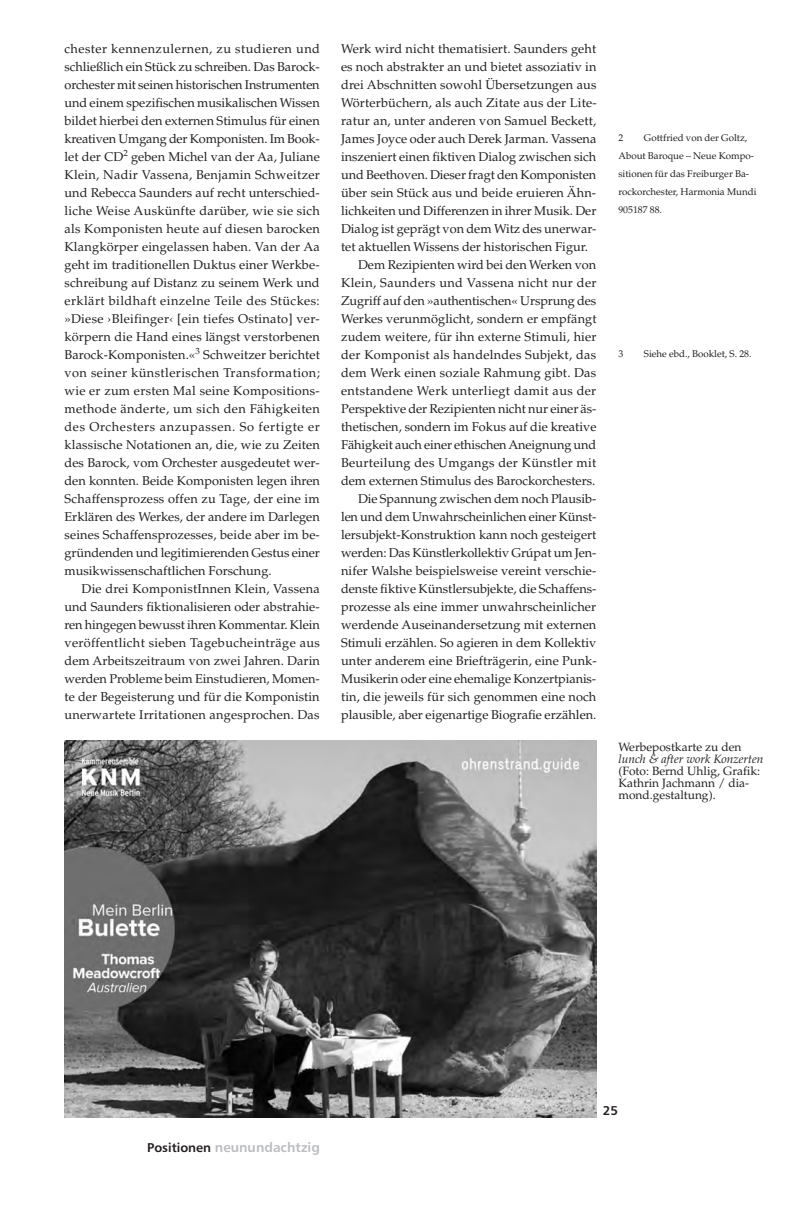
<style>
.page{position:relative;width:808px;height:1212px;background:#fff}
.page>*{position:absolute;margin:0;border:0;box-sizing:border-box;transform-origin:0 0}
.t1{font:13.5px "Humanist 777 BT Bold B";color:#bcbdc0}
.t2{font:12.75px/18px "Palatino";color:#231f20;text-align:justify}
.t3{font:12.75px "Palatino";letter-spacing:.025em;color:#231f20}
.t4{font:12.75px "Palatino";letter-spacing:.03em;color:#231f20}
.t5{font:12.75px "Palatino";letter-spacing:.02em;color:#231f20}
.t6{font:12.75px "Humanist 777 BT Bold B";color:#231f20}
.t7{font:12px/12px "Palatino";color:#231f20}
.t8{font:italic 12px "Palatino";color:#231f20}
.t9{font:9.75px/18px "Palatino";color:#231f20}
.s1{font-size:12.75px;color:#231f20}
</style>
<div class="page">
<img style="left:64px;top:740px;width:532px;height:377px">
<p class="t2" style="left:64px;top:40px;width:257px">chester kennenzulernen, zu studieren und schließlich ein Stück zu schreiben. Das Barock&shy;orchester mit seinen historischen Instrumenten und einem spezifischen musikalischen Wissen bildet hierbei den externen Stimulus für einen kreativen Umgang der Komponisten. Im Book&shy;let der CD<sup>2</sup> geben Michel van der Aa, Juliane Klein, Nadir Vassena, Benjamin Schweitzer und Rebecca Saunders auf recht unterschied&shy;liche Weise Auskünfte darüber, wie sie sich als Komponisten heute auf diesen barocken Klangkörper eingelassen haben. Van der Aa geht im traditionellen Duktus einer Werkbe&shy;schreibung auf Distanz zu seinem Werk und erklärt bildhaft einzelne Teile des Stückes: »Diese ›Bleifinger‹ [ein tiefes Ostinato] ver&shy;körpern die Hand eines längst verstorbenen Barock-Komponisten.«<sup>3</sup> Schweitzer berichtet von seiner künstlerischen Transformation; wie er zum ersten Mal seine Kompositions&shy;methode änderte, um sich den Fähigkeiten des Orchesters anzupassen. So fertigte er klassische Notationen an, die, wie zu Zeiten des Barock, vom Orchester ausgedeutet wer&shy;den konnten. Beide Komponisten legen ihren Schaffensprozess offen zu Tage, der eine im Erklären des Werkes, der andere im Darlegen seines Schaffensprozesses, beide aber im be&shy;gründenden und legitimierenden Gestus einer musikwissenschaftlichen Forschung.</p>
<p class="t2" style="left:64px;top:580px;width:257px;text-indent:17px">Die drei KomponistInnen Klein, Vassena und Saunders fiktionalisieren oder abstrahie&shy;ren hingegen bewusst ihren Kommentar. Klein veröffentlicht sieben Tagebucheinträge aus dem Arbeitszeitraum von zwei Jahren. Darin werden Probleme beim Einstudieren, Momen&shy;te der Begeisterung und für die Komponistin unerwartete Irritationen angesprochen. Das</p>
<p class="t2" style="left:341px;top:40px;width:257px">Werk wird nicht thematisiert. Saunders geht</p>
<p class="t2" style="left:341px;top:58px;width:257px">es noch abstrakter an und bietet assoziativ in</p>
<p class="t2" style="left:341px;top:76px;width:257px">drei Abschnitten sowohl Übersetzungen aus</p>
<p class="t2" style="left:341px;top:94px;width:257px">Wörterbüchern, als auch Zitate aus der Lite-</p>
<p class="t2" style="left:341px;top:112px;width:256px">ratur an, unter anderen von Samuel Beckett,</p>
<p class="t2" style="left:341px;top:130px;width:257px">James Joyce oder auch Derek Jarman. Vassena</p>
<p class="t2" style="left:341px;top:148px;width:257px">inszeniert einen fiktiven Dialog zwischen sich</p>
<p class="t2" style="left:341px;top:166px;width:256px">und Beethoven. Dieser fragt den Komponisten</p>
<p class="t2" style="left:341px;top:184px;width:256px">über sein Stück aus und beide eruieren Ähn-</p>
<p class="t2" style="left:341px;top:202px;width:257px">lichkeiten und Differenzen in ihrer Musik. Der</p>
<p class="t2" style="left:341px;top:220px;width:257px">Dialog ist geprägt von dem Witz des unerwar-</p>
<p class="t2" style="left:341px;top:238px;width:248px">tet aktuellen Wissens der historischen Figur.</p>
<p class="t2" style="left:358px;top:256px;width:239px">Dem Rezipienten wird bei den Werken von</p>
<p class="t4" style="left:341px;top:275px;width:257px">Klein, Saunders und Vassena nicht nur der</p>
<p class="t2" style="left:341px;top:292px;width:257px">Zugriff auf den »authentischen« Ursprung des</p>
<p class="t2" style="left:341px;top:310px;width:257px">Werkes verunmöglicht, sondern er empfängt</p>
<p class="t2" style="left:341px;top:328px;width:257px">zudem weitere, für ihn externe Stimuli, hier</p>
<p class="t3" style="left:341px;top:347px;width:256px">der Komponist als handelndes Subjekt, das</p>
<p class="t5" style="left:341px;top:365px;width:257px">dem Werk einen soziale Rahmung gibt. Das</p>
<p class="t3" style="left:341px;top:383px;width:257px">entstandene Werk unterliegt damit aus der</p>
<p class="t2" style="left:341px;top:400px;width:257px">Perspektive der Rezipienten nicht nur einer äs-</p>
<p class="t2" style="left:341px;top:418px;width:257px">thetischen, sondern im Fokus auf die kreative</p>
<p class="t2" style="left:341px;top:436px;width:257px">Fähigkeit auch einer ethischen Aneignung und</p>
<p class="t3" style="left:341px;top:455px;width:257px">Beurteilung des Umgangs der Künstler mit</p>
<p class="t2" style="left:341px;top:472px;width:256px">dem externen Stimulus des Barockorchesters.</p>
<p class="t2" style="left:358px;top:490px;width:240px">Die Spannung zwischen dem noch Plausib-</p>
<p class="t2" style="left:341px;top:508px;width:257px">len und dem Unwahrscheinlichen einer Künst-</p>
<p class="t2" style="left:341px;top:526px;width:257px">lersubjekt-Konstruktion kann noch gesteigert</p>
<p class="t2" style="left:341px;top:544px;width:257px">werden: Das Künstlerkollektiv Grúpat um Jen-</p>
<p class="t2" style="left:341px;top:562px;width:257px">nifer Walshe beispielsweise vereint verschie-</p>
<p class="t2" style="left:341px;top:580px;width:257px">denste fiktive Künstlersubjekte, die Schaffens-</p>
<p class="t2" style="left:341px;top:598px;width:256px">prozesse als eine immer unwahrscheinlicher</p>
<p class="t2" style="left:341px;top:616px;width:257px">werdende Auseinandersetzung mit externen</p>
<p class="t2" style="left:341px;top:634px;width:257px">Stimuli erzählen. So agieren in dem Kollektiv</p>
<p class="t2" style="left:341px;top:652px;width:257px">unter anderem eine Briefträgerin, eine Punk-</p>
<p class="t2" style="left:341px;top:670px;width:256px">Musikerin oder eine ehemalige Konzertpianis-</p>
<p class="t2" style="left:341px;top:688px;width:257px">tin, die jeweils für sich genommen eine noch</p>
<p class="t2" style="left:341px;top:706px;width:257px">plausible, aber eigenartige Biografie erzählen.</p>
<p class="t9" style="left:618px;top:129px;width:140px;text-indent:26px">Gottfried von der Goltz,<br>About Baroque – Neue Kompo&shy;sitionen für das Freiburger Ba&shy;rockorchester, Harmonia Mundi<br>905187 88.</p>
<p class="t9" style="left:618px;top:129px;width:6px">2</p>
<p class="t9" style="left:618px;top:345px;width:6px">3</p>
<p class="t9" style="left:643px;top:345px;width:109px">Siehe ebd., Booklet, S. 28.</p>
<p class="t7" style="left:618px;top:741px;width:124px">Werbepostkarte zu den</p>
<p class="t8" style="left:618px;top:752px;width:146px">lunch &amp; after work Konzerten</p>
<p class="t7" style="left:618px;top:765px;width:143px">(Foto: Bernd Uhlig, Grafik:<br>Kathrin Jachmann / dia&shy;mond.gestaltung).</p>
<p class="t1" style="left:147px;top:1139px;width:174px"><span class="s1">Positionen</span> neunundachtzig</p>
<p class="t6" style="left:602px;top:1103px;width:17px">25</p>
</div>
